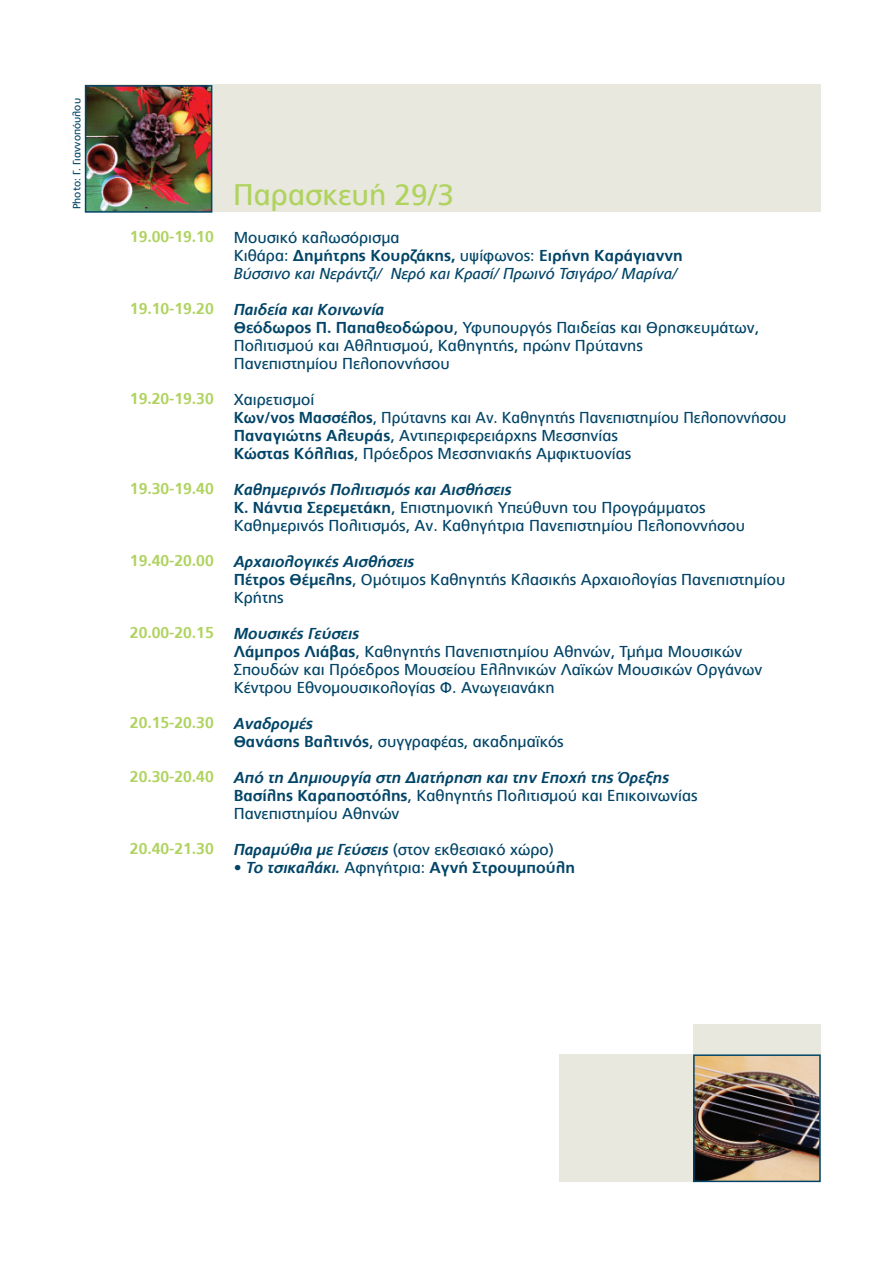
<style>
.page{position:relative;width:893px;height:1263px;background:#fff}
.page>*{position:absolute;margin:0;border:0;box-sizing:border-box;transform-origin:0 0}
.t1{font:29.7px "PF Catalog";color:#b0d360}
.t2{font:15.75px/18px "PF Catalog";color:#024568}
.t3{font:italic 15.75px/18px "PF Catalog";color:#024568}
.t4{font:700 15.75px "PF Catalog";color:#b0d360}
.t5{font:700 15.75px "PF Catalog";color:#024568}
.t6{font:10.5px "PF Catalog";color:#024568}
.s1{font-style:normal}
.s2{font-weight:700;font-style:normal}
.s3{font-weight:700;font-style:italic}
.s4{font-weight:700}
.s5{font-style:italic}
.s6{font-weight:400}
</style>
<div class="page">
<div style="left:693px;top:1025px;width:128px;height:157px;background:#e9e8df"></div>
<div style="left:85px;top:84px;width:736px;height:128px;background:#e9e8df"></div>
<div style="left:559px;top:1055px;width:262px;height:127px;background:#e9e8df"></div>
<img style="left:696px;top:1057px;width:122px;height:122px">
<div style="left:693px;top:1054px;width:128px;height:128px;border:2px solid #024568"></div>
<img style="left:88px;top:88px;width:121px;height:122px">
<div style="left:85px;top:85px;width:127px;height:128px;border:2px solid #024568"></div>
<p class="t6" style="left:71px;top:209px;width:113px;rotate:-90deg">Photo: Γ. Γιαννοπόυλου</p>
<p class="t4" style="left:130px;top:228px;width:85px">19.00-19.10</p>
<p class="t4" style="left:130px;top:300px;width:85px">19.10-19.20</p>
<p class="t4" style="left:130px;top:390px;width:85px">19.20-19.30</p>
<p class="t4" style="left:130px;top:480px;width:85px">19.30-19.40</p>
<p class="t4" style="left:130px;top:552px;width:85px">19.40-20.00</p>
<p class="t4" style="left:130px;top:624px;width:85px">20.00-20.15</p>
<p class="t4" style="left:130px;top:714px;width:85px">20.15-20.30</p>
<p class="t4" style="left:130px;top:768px;width:85px">20.30-20.40</p>
<p class="t4" style="left:130px;top:840px;width:85px">20.40-21.30</p>
<h1 class="t1" style="left:233px;top:178px;width:222px">Παρασκευή 29/3</h1>
<p class="t3" style="left:234px;top:228px;width:451px"><span class="s1">Μουσικό καλωσόρισμα<br>Κιθάρα:</span> <span class="s2">Δημήτρης Κουρζάκης,</span> <span class="s1">υψίφωνος:</span> <span class="s2">Ειρήνη Καράγιαννη<br></span>Βύσσινο και Νεράντζι/ Νερό και Κρασί/ Πρωινό Τσιγάρο/ Μαρίνα/</p>
<p class="t2" style="left:234px;top:300px;width:527px"><span class="s3">Παιδεία και Κοινωνία<br></span><span class="s4">Θεόδωρος Π. Παπαθεοδώρου</span>, Υφυπουργός Παιδείας και Θρησκευμάτων, Πολιτισμού και Αθλητισμού, Καθηγητής, πρώην Πρύτανης<br>Πανεπιστημίου Πελοποννήσου</p>
<p class="t2" style="left:234px;top:390px;width:554px">Χαιρετισμοί<br><span class="s4">Κων/νος Μασσέλος</span>, Πρύτανης και Αν. Καθηγητής Πανεπιστημίου Πελοποννήσου <span class="s4">Παναγιώτης Αλευράς</span>, Αντιπεριφερειάρχης Μεσσηνίας<br><span class="s4">Κώστας Κόλλιας</span>, Πρόεδρος Μεσσηνιακής Αμφικτυονίας</p>
<p class="t2" style="left:234px;top:480px;width:513px"><span class="s3">Καθημερινός Πολιτισμός και Αισθήσεις<br></span><span class="s4">Κ. Νάντια Σερεμετάκη</span>, Επιστημονική Υπεύθυνη του Προγράμματος<br>Καθημερινός Πολιτισμός, Αν. Καθηγήτρια Πανεπιστημίου Πελοποννήσου</p>
<p class="t2" style="left:234px;top:552px;width:553px"><span class="s3">Αρχαιολογικές Αισθήσεις<br></span><span class="s4">Πέτρος Θέμελης</span>, Ομότιμος Καθηγητής Κλασικής Αρχαιολογίας Πανεπιστημίου<br>Κρήτης</p>
<p class="t2" style="left:234px;top:624px;width:530px"><span class="s3">Μουσικές Γεύσεις<br></span><span class="s4">Λάμπρος Λιάβας</span>, Καθηγητής Πανεπιστημίου Αθηνών, Τμήμα Μουσικών Σπουδών και Πρόεδρος Μουσείου Ελληνικών Λαϊκών Μουσικών Οργάνων Κέντρου Εθνομουσικολογίας Φ. Ανωγειανάκη</p>
<p class="t2" style="left:234px;top:714px;width:332px"><span class="s3">Αναδρομές<br></span><span class="s4">Θανάσης Βαλτινός</span>, συγγραφέας, ακαδημαϊκός</p>
<p class="t2" style="left:234px;top:768px;width:465px"><span class="s3">Από τη Δημιουργία στη Διατήρηση και την Εποχή της Όρεξης<br></span><span class="s4">Βασίλης Καραποστόλης</span>, Καθηγητής Πολιτισμού και Επικοινωνίας<br>Πανεπιστημίου Αθηνών</p>
<p class="t2" style="left:234px;top:840px;width:321px"><span class="s3">Παραμύθια με Γεύσεις</span> (στον εκθεσιακό χώρο)</p>
<p class="t5" style="left:234px;top:858px;width:343px">• <span class="s5">Το τσικαλάκι.</span> <span class="s6">Αφηγήτρια:</span> Αγνή Στρουμπούλη</p>
</div>
